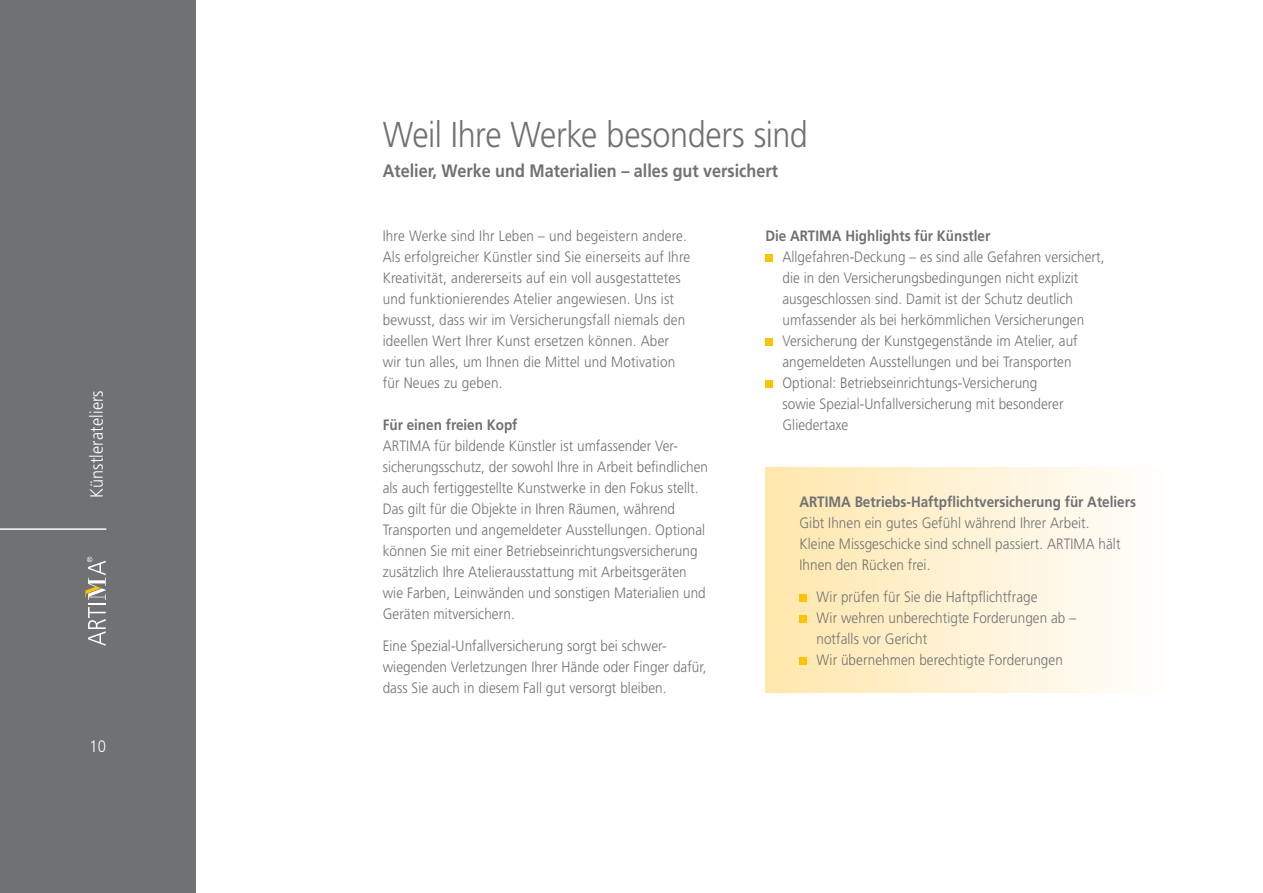
<style>
.page{position:relative;width:1263px;height:893px;background:#fff}
.page>*{position:absolute;margin:0;border:0;box-sizing:border-box;transform-origin:0 0}
.t1{font:300 36px "Frutiger";letter-spacing:-.015em;color:#707172;scale:.9 1}
.t2{font:700 18px "Frutiger";color:#707172;scale:.9 1}
.t3{font:300 18px "Frutiger";letter-spacing:.01em;color:#fff;scale:.9 1}
.t4{font:300 16.5px "Frutiger";color:#fff;scale:.9 1}
.t5{font:300 15px/21px "Frutiger";letter-spacing:.005em;color:#707172;scale:.9 1}
.t6{font:700 15px "Frutiger";color:#707172;scale:.9 1}
</style>
<div class="page">
<div style="left:0;top:0;width:196px;height:893px;background:#707172"></div>
<svg style="left:85px;top:557px;width:21px;height:89px"></svg>
<hr style="left:0;top:528px;width:106px;height:2px;background:#fff">
<div style="left:765px;top:468px;width:426px;height:225px;background:linear-gradient(to right,#ffe7ac,#fff)"></div>
<div style="left:799px;top:594px;width:8px;height:8px;background:#fcc400"></div>
<div style="left:799px;top:615px;width:8px;height:8px;background:#fcc400"></div>
<div style="left:799px;top:657px;width:8px;height:8px;background:#fcc400"></div>
<div style="left:765px;top:254px;width:8px;height:8px;background:#fcc400"></div>
<div style="left:765px;top:338px;width:8px;height:8px;background:#fcc400"></div>
<div style="left:765px;top:380px;width:8px;height:8px;background:#fcc400"></div>
<p class="t3" style="left:86px;top:498px;width:121px;rotate:-90deg">Künstlerateliers</p>
<p class="t4" style="left:90px;top:736px;width:20px">10</p>
<h1 class="t1" style="left:383px;top:114px;width:474px">Weil Ihre Werke besonders sind</h1>
<p class="t2" style="left:383px;top:161px;width:441px">Atelier, Werke und Materialien – alles gut versichert</p>
<p class="t5" style="left:383px;top:226px;width:343px">Ihre Werke sind Ihr Leben – und begeistern andere.<br>Als erfolgreicher Künstler sind Sie einerseits auf Ihre Kreativität, andererseits auf ein voll ausgestattetes und funktionierendes Atelier angewiesen. Uns ist bewusst, dass wir im Versicherungsfall niemals den ideellen Wert Ihrer Kunst ersetzen können. Aber wir tun alles, um Ihnen die Mittel und Motivation für Neues zu geben.</p>
<p class="t6" style="left:383px;top:416px;width:151px">Für einen freien Kopf</p>
<p class="t5" style="left:383px;top:436px;width:363px">ARTIMA für bildende Künstler ist umfassender Ver&shy;sicherungsschutz, der sowohl Ihre in Arbeit befindlichen als auch fertiggestellte Kunstwerke in den Fokus stellt.<br>Das gilt für die Objekte in Ihren Räumen, während Transporten und angemeldeter Ausstellungen. Optional können Sie mit einer Betriebseinrichtungsversicherung zusätzlich Ihre Atelierausstattung mit Arbeitsgeräten wie Farben, Leinwänden und sonstigen Materialien und Geräten mitversichern.</p>
<p class="t5" style="left:383px;top:635px;width:361px">Eine Spezial-Unfallversicherung sorgt bei schwer&shy;wiegenden Verletzungen Ihrer Hände oder Finger dafür, dass Sie auch in diesem Fall gut versorgt bleiben.</p>
<p class="t6" style="left:765px;top:227px;width:251px">Die ARTIMA Highlights für Künstler</p>
<p class="t5" style="left:782px;top:247px;width:359px">Allgefahren-Deckung – es sind alle Gefahren versichert, die in den Versicherungsbedingungen nicht explizit ausgeschlossen sind. Damit ist der Schutz deutlich umfassender als bei herkömmlichen Versicherungen Versicherung der Kunstgegenstände im Atelier, auf angemeldeten Ausstellungen und bei Transporten Optional: Betriebseinrichtungs-Versicherung<br>sowie Spezial-Unfallversicherung mit besonderer Gliedertaxe</p>
<p class="t6" style="left:799px;top:493px;width:375px">ARTIMA Betriebs-Haftpflichtversicherung für Ateliers</p>
<p class="t5" style="left:799px;top:513px;width:358px">Gibt Ihnen ein gutes Gefühl während Ihrer Arbeit.<br>Kleine Missgeschicke sind schnell passiert. ARTIMA hält<br>Ihnen den Rücken frei.</p>
<p class="t5" style="left:816px;top:586px;width:290px">Wir prüfen für Sie die Haftpflichtfrage<br>Wir wehren unberechtigte Forderungen ab – notfalls vor Gericht<br>Wir übernehmen berechtigte Forderungen</p>
</div>
